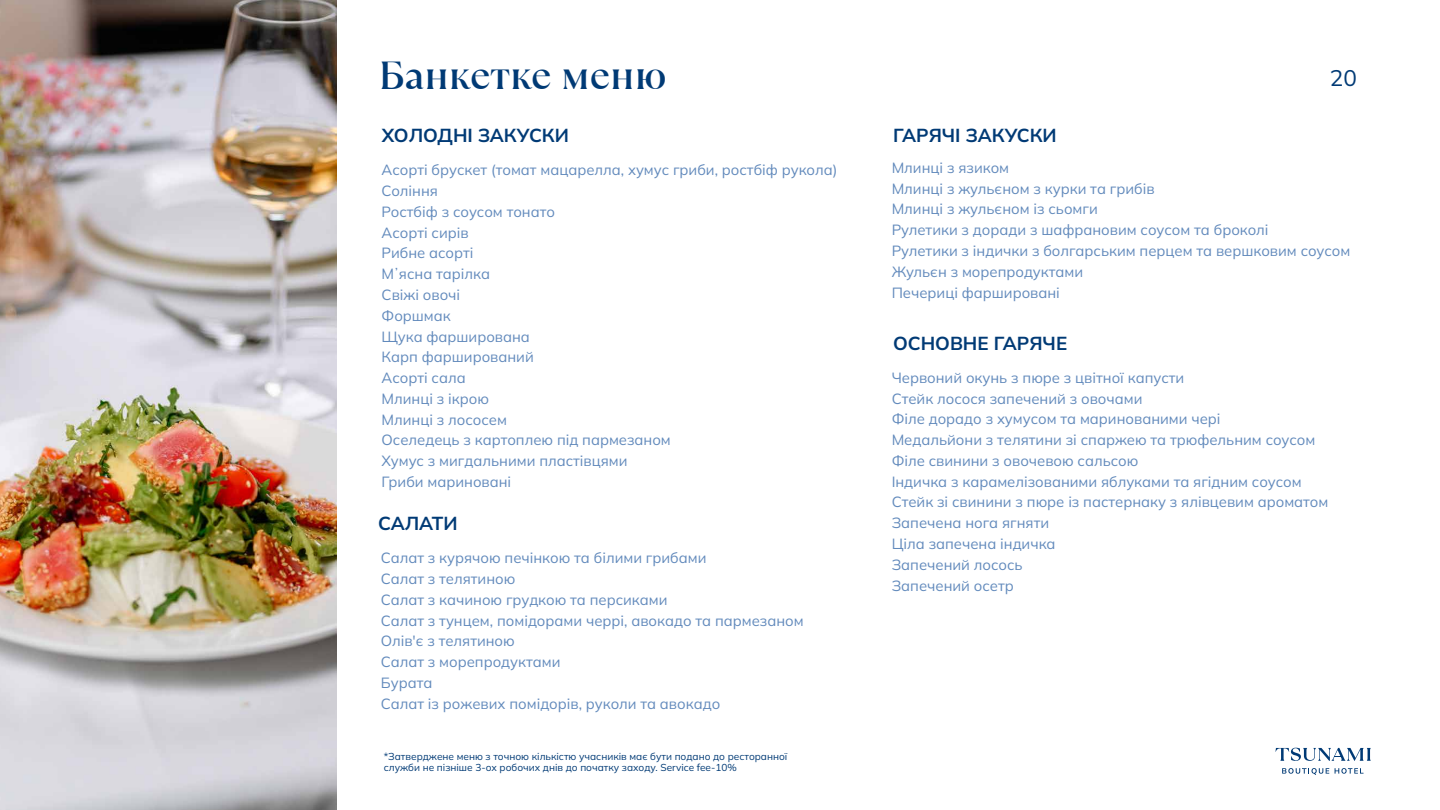
<style>
.page{position:relative;width:1440px;height:810px;background:#fff}
.page>*{position:absolute;margin:0;border:0;box-sizing:border-box;transform-origin:0 0}
.t1{font:500 39px "TT Ramillas Trl";color:#003a75}
.t2{font:22.5px "Mulish";color:#003a75}
.t3{font:700 18.75px "Mulish";color:#003a75}
.t4{font:14.77px/20.8px "Mulish";color:#628abc}
.t5{font:10.05px/11.9px "Mulish";color:#003a75}
</style>
<div class="page">
<img style="left:0;top:0;width:337px;height:810px">
<svg style="left:1282px;top:768px;width:47px;height:7px"></svg>
<svg style="left:1335px;top:768px;width:29px;height:6px"></svg>
<svg style="left:1275px;top:748px;width:96px;height:13px"></svg>
<h1 class="t1" style="left:379px;top:52px;width:289px">Банкетке меню</h1>
<h2 class="t2" style="left:1330px;top:63px;width:28px">20</h2>
<p class="t3" style="left:382px;top:123px;width:189px">ХОЛОДНІ ЗАКУСКИ</p>
<p class="t4" style="left:382px;top:159px;width:457px">Асорті брускет (томат мацарелла, хумус гриби, ростбіф рукола)<br>Соління<br>Ростбіф з соусом тонато<br>Асорті сирів<br>Рибне асорті<br>Мʼясна тарілка<br>Свіжі овочі<br>Форшмак<br>Щука фарширована<br>Карп фарширований<br>Асорті сала<br>Млинці з ікрою<br>Млинці з лососем<br>Оселедець з картоплею під пармезаном<br>Хумус з мигдальними пластівцями<br>Гриби мариновані</p>
<p class="t3" style="left:378px;top:511px;width:81px">САЛАТИ</p>
<p class="t4" style="left:381px;top:547px;width:424px">Салат з курячою печінкою та білими грибами<br>Салат з телятиною<br>Салат з качиною грудкою та персиками<br>Салат з тунцем, помідорами черрі, авокадо та пармезаном<br>Олів'є з телятиною<br>Салат з морепродуктами<br>Бурата<br>Салат із рожевих помідорів, руколи та авокадо</p>
<p class="t3" style="left:893px;top:122px;width:165px">ГАРЯЧІ ЗАКУСКИ</p>
<p class="t4" style="left:892px;top:157px;width:460px">Млинці з язиком<br>Млинці з жульєном з курки та грибів<br>Млинці з жульєном із сьомги<br>Рулетики з доради з шафрановим соусом та броколі<br>Рулетики з індички з болгарським перцем та вершковим соусом Жульєн з морепродуктами<br>Печериці фаршировані</p>
<p class="t3" style="left:893px;top:330px;width:176px">ОСНОВНЕ ГАРЯЧЕ</p>
<p class="t4" style="left:892px;top:367px;width:438px">Червоний окунь з пюре з цвітної капусти<br>Стейк лосося запечений з овочами<br>Філе дорадо з хумусом та маринованими чері<br>Медальйони з телятини зі спаржею та трюфельним соусом Філе свинини з овочевою сальсою<br>Індичка з карамелізованими яблуками та ягідним соусом Стейк зі свинини з пюре із пастернаку з ялівцевим ароматом Запечена нога ягняти<br>Ціла запечена індичка<br>Запечений лосось<br>Запечений осетр</p>
<p class="t5" style="left:384px;top:750px;width:405px">*Затверджене меню з точною кількістю учасників має бути подано до ресторанної служби не пізніше 3-ох робочих днів до початку заходу. Service fee-10%</p>
</div>
